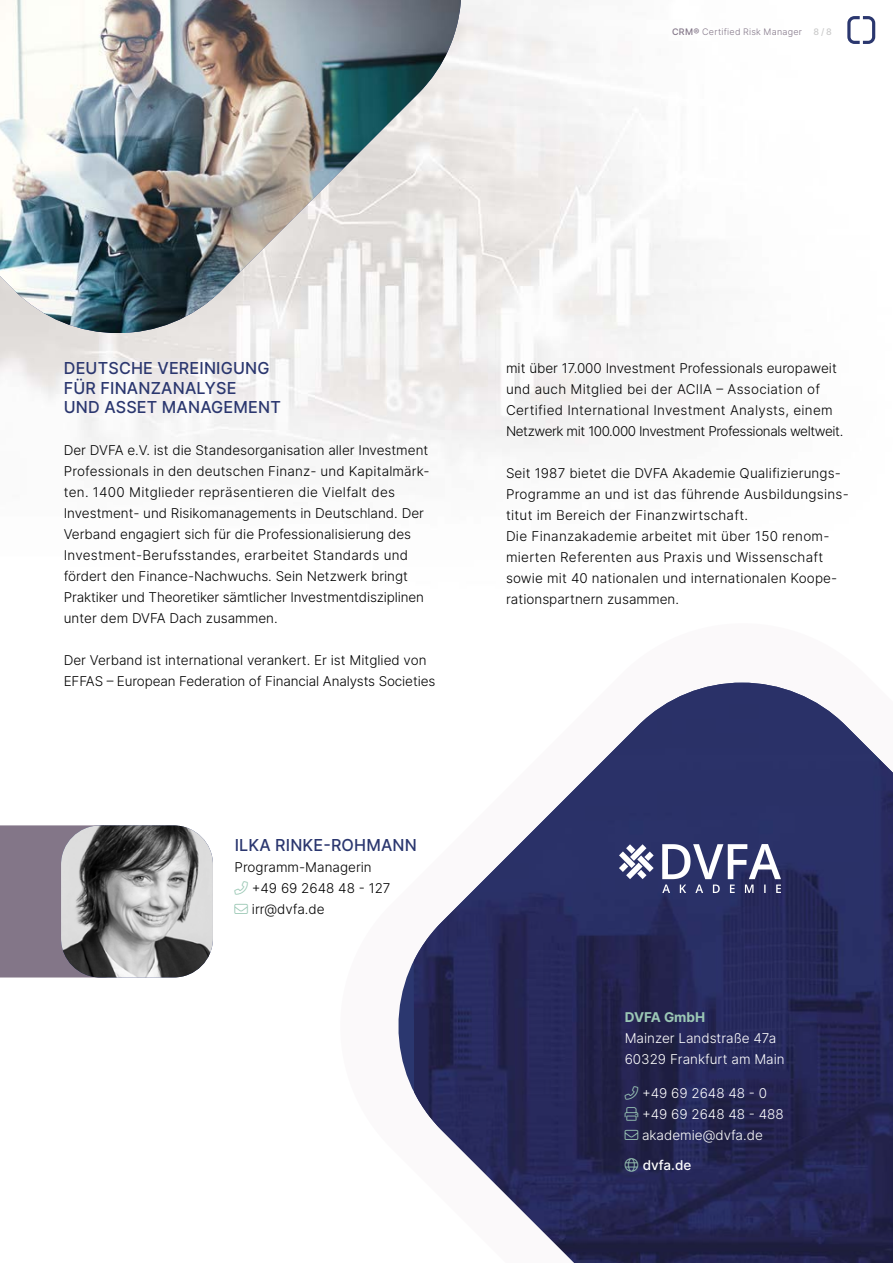
<style>
.page{position:relative;width:893px;height:1263px;background:#fff}
.page>*{position:absolute;margin:0;border:0;box-sizing:border-box;transform-origin:0 0}
.Text_title{font:500 16.5px/19.5px "Inter";letter-spacing:.01em;color:#2b376f}
.Fließtext{font:300 13.5px/21px "Inter";color:#000}
.Fließtext-2{font:300 13.5px/21px "Inter";letter-spacing:.02em;color:#000}
.Fließtext-3{font:300 13.5px "Inter";color:#fff}
.Fließtext-4{font:700 13.5px "Inter";color:#9bc8b5}
.Fließtext-5{font:500 13.5px "Inter";color:#fff}
.t1{font:300 9px "Inter";letter-spacing:.03em;color:#837688}
.t2{font:500 9px "Inter";color:#cbcbcb}
.s1{font-weight:500}
.s2{color:#9bc8b5}
</style>
<div class="page">
<svg style="left:398px;top:682px;width:354px;height:410px"></svg>
<img style="left:414px;top:683px;width:479px;height:580px">
<svg style="left:0;top:0;width:476px;height:347px;fill:#f1eeed"></svg>
<img style="left:0;top:0;width:461px;height:344px">
<svg style="left:847px;top:16px;width:28px;height:28px"></svg>
<div style="left:0;top:825px;width:61px;height:152px;background:#837688"></div>
<img style="left:61px;top:825px;width:152px;height:152px">
<img style="left:619px;top:844px;width:161px;height:49px">
<svg style="left:625px;top:1086px;width:13px;height:14px"></svg>
<svg style="left:625px;top:1107px;width:13px;height:14px"></svg>
<svg style="left:625px;top:1158px;width:13px;height:14px"></svg>
<p class="t1" style="left:672px;top:25px;width:132px"><span class="s1">CRM®</span> Certified Risk Manager</p>
<p class="t2" style="left:814px;top:25px;width:20px">8 / 8</p>
<p class="Text_title" style="left:64px;top:358px;width:219px">DEUTSCHE VEREINIGUNG<br>FÜR FINANZANALYSE<br>UND ASSET MANAGEMENT</p>
<p class="Fließtext" style="left:64px;top:440px;width:367px">Der DVFA e.V. ist die Standesorganisation aller Investment Professionals in den deutschen Finanz- und Kapitalmärk&shy;ten. 1400 Mitglieder repräsentieren die Vielfalt des Investment- und Risikomanagements in Deutschland. Der Verband engagiert sich für die Professionalisierung des Investment-Berufsstandes, erarbeitet Standards und fördert den Finance-Nachwuchs. Sein Netzwerk bringt Praktiker und Theoretiker sämtlicher Investmentdisziplinen unter dem DVFA Dach zusammen.</p>
<p class="Fließtext" style="left:64px;top:650px;width:373px">Der Verband ist international verankert. Er ist Mitglied von<br>EFFAS – European Federation of Financial Analysts Societies</p>
<p class="Text_title" style="left:235px;top:834px;width:184px">ILKA RINKE-ROHMANN</p>
<p class="Fließtext" style="left:235px;top:856px;width:139px">Programm-Managerin</p>
<p class="Fließtext" style="left:252px;top:877px;width:140px">+49 69 2648 48 - 127</p>
<p class="Fließtext" style="left:235px;top:898px;width:92px"><span class="s2">→</span> irr@dvfa.de</p>
<p class="Fließtext" style="left:506px;top:358px;width:339px">mit über 17.000 Investment Professionals europaweit und auch Mitglied bei der ACIIA – Association of Certified International Investment Analysts, einem Netzwerk mit 100.000 Investment Professionals weltweit.</p>
<p class="Fließtext-2" style="left:506px;top:463px;width:344px">Seit 1987 bietet die DVFA Akademie Qualifizierungs-Programme an und ist das führende Ausbildungsins&shy;titut im Bereich der Finanzwirtschaft.<br>Die Finanzakademie arbeitet mit über 150 renom&shy;mierten Referenten aus Praxis und Wissenschaft sowie mit 40 nationalen und internationalen Koope&shy;rationspartnern zusammen.</p>
<p class="Fließtext-4" style="left:625px;top:1006px;width:82px">DVFA GmbH</p>
<p class="Fließtext-3" style="left:625px;top:1028px;width:153px">Mainzer Landstraße 47a</p>
<p class="Fließtext-3" style="left:625px;top:1049px;width:162px">60329 Frankfurt am Main</p>
<p class="Fließtext-3" style="left:642px;top:1083px;width:127px">+49 69 2648 48 - 0</p>
<p class="Fließtext-3" style="left:642px;top:1104px;width:143px">+49 69 2648 48 - 488</p>
<p class="Fließtext-3" style="left:625px;top:1125px;width:140px"><span class="s2">→</span> akademie@dvfa.de</p>
<p class="Fließtext-5" style="left:643px;top:1155px;width:50px">dvfa.de</p>
</div>
